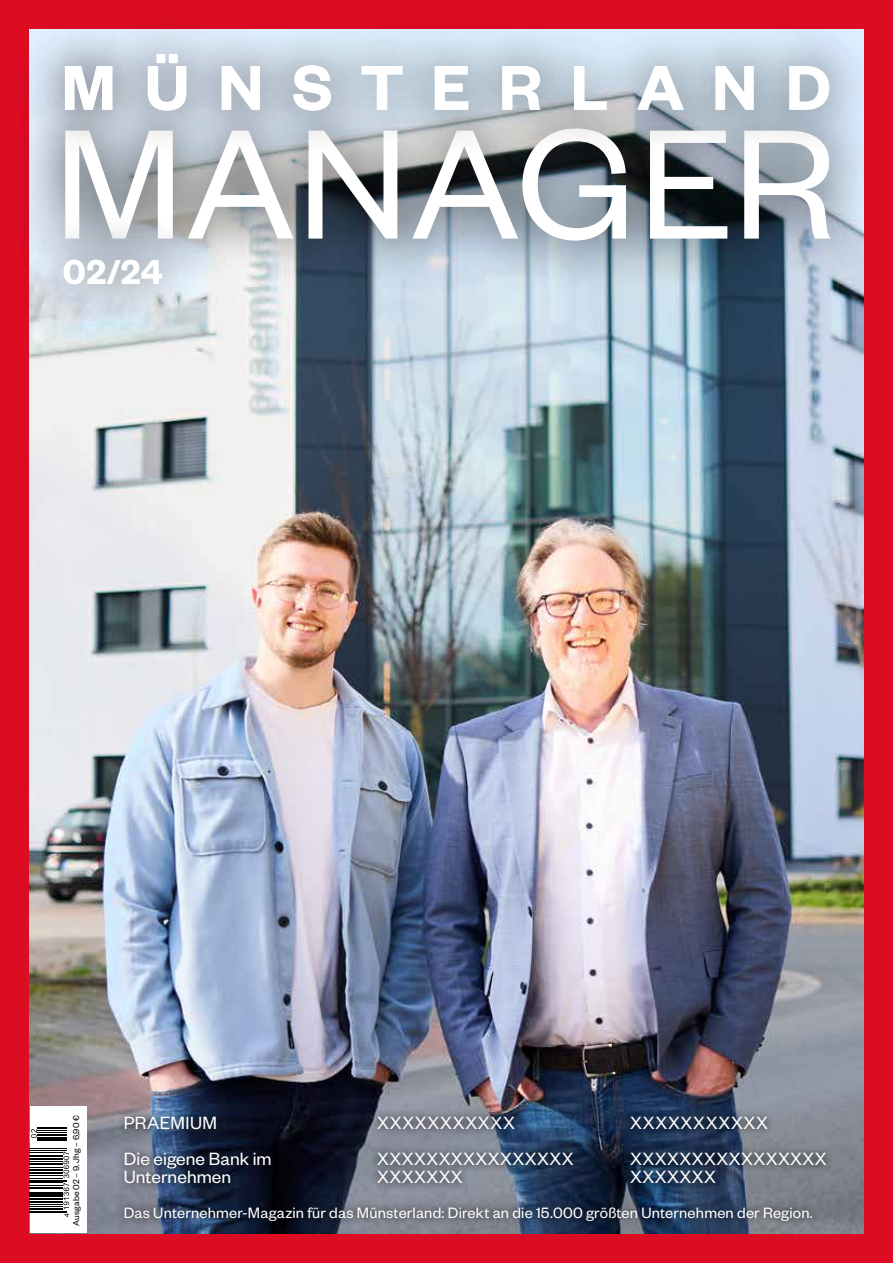
<style>
.page{position:relative;width:893px;height:1263px;background:#dc0c23}
.page>*{position:absolute;margin:0;border:0;box-sizing:border-box;transform-origin:0 0}
.t1{font:171.45px "Founders Grotesk";letter-spacing:.015em;color:#fff}
.t2{font:600 69.6px "Founders Grotesk";letter-spacing:.405em;color:#fff}
.t3{font:600 37.95px "Founders Grotesk";color:#fff}
.t4{font:19.5px/36px "Founders Grotesk";letter-spacing:.025em;color:#fff}
.t5{font:19.5px/36px "Founders Grotesk";letter-spacing:.005em;color:#fff}
.t6{font:16.5px "Founders Grotesk";letter-spacing:.01em;color:#fff}
.t7{font:9.45px "Founders Grotesk";letter-spacing:.005em;color:#000}
</style>
<div class="page">
<img style="left:30px;top:289px;width:833px;height:944px">
<div style="left:16px;top:81px;width:860px;height:208px;background:#000;opacity:.9"></div>
<div style="left:18px;top:212px;width:189px;height:121px;background:#000;opacity:.9"></div>
<div style="left:16px;top:7px;width:860px;height:151px;background:#000;opacity:.9"></div>
<div style="left:116px;top:1108px;width:163px;height:84px;background:#000;opacity:.9"></div>
<div style="left:116px;top:1198px;width:704px;height:31px;background:#000;opacity:.9"></div>
<div style="left:369px;top:1108px;width:212px;height:84px;background:#000;opacity:.9"></div>
<div style="left:622px;top:1108px;width:212px;height:84px;background:#000;opacity:.9"></div>
<div style="left:30px;top:1107px;width:57px;height:126px;background:#fff"></div>
<hr style="left:30px;top:1212px;width:37px;height:1px;background:#000">
<hr style="left:30px;top:1211px;width:37px;height:1px;background:#000">
<hr style="left:30px;top:1208px;width:33px;height:1px;background:#000">
<hr style="left:30px;top:1206px;width:33px;height:1px;background:#000">
<hr style="left:30px;top:1204px;width:33px;height:1px;background:#000">
<hr style="left:30px;top:1201px;width:33px;height:2px;background:#000">
<hr style="left:30px;top:1199px;width:33px;height:1px;background:#000">
<hr style="left:30px;top:1196px;width:33px;height:1px;background:#000">
<hr style="left:30px;top:1193px;width:33px;height:3px;background:#000">
<hr style="left:30px;top:1192px;width:33px;height:1px;background:#000">
<hr style="left:30px;top:1188px;width:33px;height:1px;background:#000">
<hr style="left:30px;top:1187px;width:33px;height:1px;background:#000">
<hr style="left:30px;top:1185px;width:33px;height:1px;background:#000">
<hr style="left:30px;top:1182px;width:33px;height:1px;background:#000">
<hr style="left:30px;top:1181px;width:37px;height:1px;background:#000">
<hr style="left:30px;top:1180px;width:37px;height:1px;background:#000">
<hr style="left:30px;top:1178px;width:33px;height:1px;background:#000">
<hr style="left:30px;top:1175px;width:33px;height:1px;background:#000">
<hr style="left:30px;top:1172px;width:33px;height:2px;background:#000">
<hr style="left:30px;top:1170px;width:33px;height:1px;background:#000">
<hr style="left:30px;top:1169px;width:33px;height:1px;background:#000">
<hr style="left:30px;top:1167px;width:33px;height:1px;background:#000">
<hr style="left:30px;top:1163px;width:33px;height:2px;background:#000">
<hr style="left:30px;top:1161px;width:33px;height:1px;background:#000">
<hr style="left:30px;top:1158px;width:33px;height:2px;background:#000">
<hr style="left:30px;top:1156px;width:33px;height:1px;background:#000">
<hr style="left:30px;top:1155px;width:33px;height:1px;background:#000">
<hr style="left:30px;top:1152px;width:33px;height:1px;background:#000">
<hr style="left:30px;top:1150px;width:37px;height:1px;background:#000">
<hr style="left:30px;top:1148px;width:37px;height:1px;background:#000">
<svg style="left:63px;top:1151px;width:6px;height:66px"></svg>
<hr style="left:37px;top:1141px;width:30px;height:1px;background:#000">
<hr style="left:37px;top:1138px;width:30px;height:2px;background:#000">
<hr style="left:37px;top:1137px;width:30px;height:1px;background:#000">
<hr style="left:37px;top:1134px;width:30px;height:2px;background:#000">
<hr style="left:37px;top:1132px;width:30px;height:1px;background:#000">
<hr style="left:37px;top:1130px;width:30px;height:1px;background:#000">
<hr style="left:37px;top:1128px;width:30px;height:1px;background:#000">
<svg style="left:31px;top:1129px;width:6px;height:9px"></svg>
<h2 class="t2" style="left:61px;top:44px;width:771px">MÜNSTERLAND</h2>
<h1 class="t1" style="left:55px;top:79px;width:784px">MANAGER</h1>
<h3 class="t3" style="left:63px;top:248px;width:101px">02/24</h3>
<p class="t7" style="left:71px;top:1225px;width:112px;rotate:-90deg">Ausgabe 02 – 9. Jhg – 6,90 €</p>
<p class="t5" style="left:124px;top:1104px;width:149px">PRAEMIUM<br>Die eigene Bank im</p>
<p class="t5" style="left:124px;top:1158px;width:109px">Unternehmen</p>
<p class="t6" style="left:124px;top:1202px;width:691px">Das Unternehmer-Magazin für das Münsterland: Direkt an die 15.000 größten Unternehmen der Region.</p>
<p class="t4" style="left:377px;top:1104px;width:198px">XXXXXXXXXXX<br>XXXXXXXXXXXXXXXX</p>
<p class="t4" style="left:377px;top:1158px;width:87px">XXXXXXX</p>
<p class="t4" style="left:630px;top:1104px;width:198px">XXXXXXXXXXX<br>XXXXXXXXXXXXXXXX</p>
<p class="t4" style="left:630px;top:1158px;width:87px">XXXXXXX</p>
</div>
